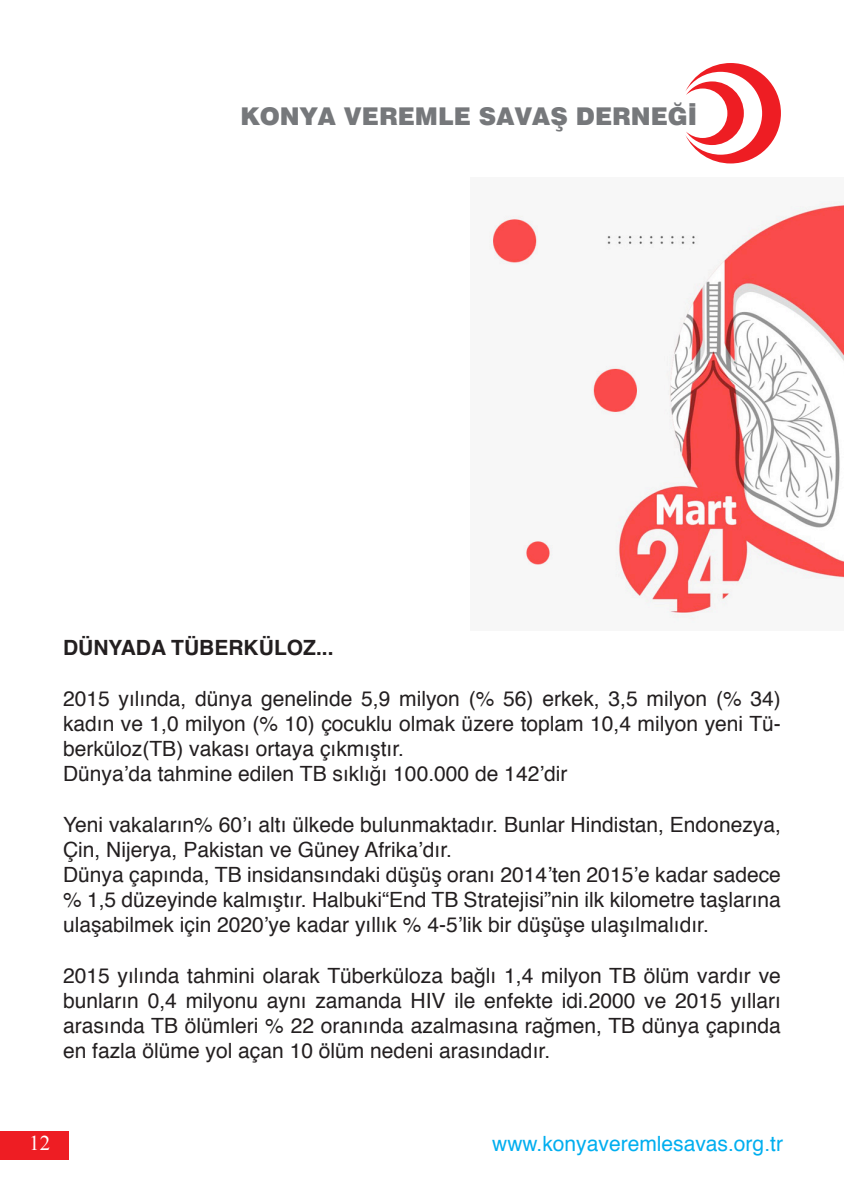
<style>
.page{position:relative;width:844px;height:1191px;background:#fff}
.page>*{position:absolute;margin:0;border:0;box-sizing:border-box;transform-origin:0 0}
.t1{font:900 24.5px "Swiss 721";color:#76787b}
.t2{font:21px/25.2px "Helvetica";color:#231f20;text-align:justify}
.t3{font:21px "Helvetica";color:#00aeef}
.t4{font:700 21px "Helvetica";color:#231f20}
.t5{font:21px "Times New Roman";color:#fff}
</style>
<div class="page">
<svg style="left:685px;top:63px;width:95px;height:100px"></svg>
<div style="left:0;top:1131px;width:68px;height:28px;background:#ee1d23"></div>
<img style="left:489px;top:201px;width:354px;height:422px">
<p class="t1" style="left:240px;top:101px;width:458px">KONYA VEREMLE SAVAŞ DERNEĞİ</p>
<p class="t4" style="left:63px;top:631px;width:272px">DÜNYADA TÜBERKÜLOZ...</p>
<p class="t2" style="left:63px;top:686px;width:719px">2015 yılında, dünya genelinde 5,9 milyon (% 56) erkek, 3,5 milyon (% 34) kadın ve 1,0 milyon (% 10) çocuklu olmak üzere toplam 10,4 milyon yeni Tü&shy;berküloz(TB) vakası ortaya çıkmıştır.</p>
<p class="t2" style="left:63px;top:762px;width:505px">Dünya’da tahmine edilen TB sıklığı 100.000 de 142’dir</p>
<p class="t2" style="left:63px;top:812px;width:719px">Yeni vakaların% 60’ı altı ülkede bulunmaktadır. Bunlar Hindistan, Endonezya,<br>Çin, Nijerya, Pakistan ve Güney Afrika’dır.</p>
<p class="t2" style="left:63px;top:862px;width:719px">Dünya çapında, TB insidansındaki düşüş oranı 2014’ten 2015’e kadar sadece % 1,5 düzeyinde kalmıştır. Halbuki“End TB Stratejisi”nin ilk kilometre taşlarına ulaşabilmek için 2020’ye kadar yıllık % 4-5’lik bir düşüşe ulaşılmalıdır.</p>
<p class="t2" style="left:63px;top:963px;width:719px">2015 yılında tahmini olarak Tüberküloza bağlı 1,4 milyon TB ölüm vardır ve bunların 0,4 milyonu aynı zamanda HIV ile enfekte idi.2000 ve 2015 yılları arasında TB ölümleri % 22 oranında azalmasına rağmen, TB dünya çapında en fazla ölüme yol açan 10 ölüm nedeni arasındadır.</p>
<p class="t5" style="left:29px;top:1128px;width:22px">12</p>
<p class="t3" style="left:492px;top:1127px;width:292px">www.konyaveremlesavas.org.tr</p>
</div>
